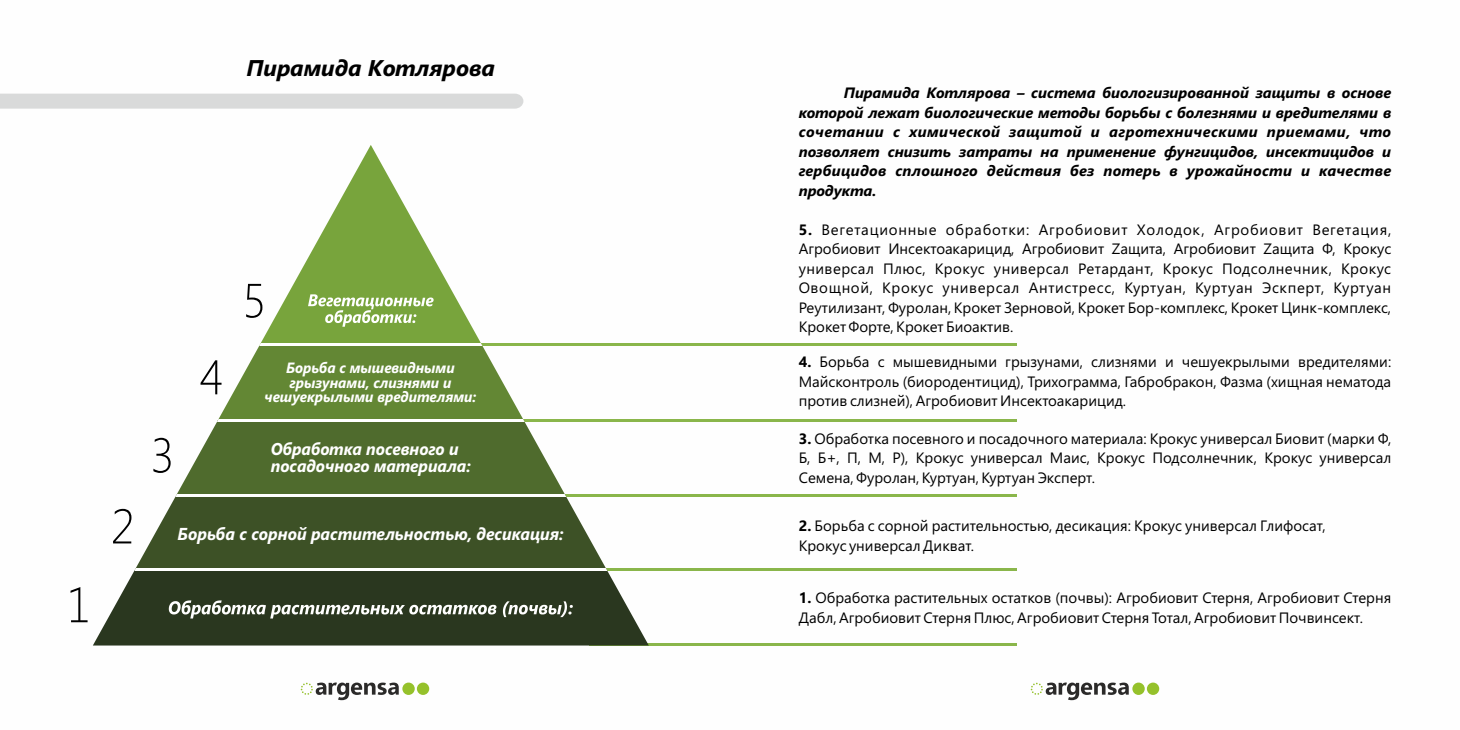
<style>
.page{position:relative;width:1460px;height:730px;background:#fff}
.page>*{position:absolute;margin:0;border:0;box-sizing:border-box;transform-origin:0 0}
.t1{font:italic 700 22.75px "Segoe UI";color:#000}
.t2{font:italic 700 17.25px "Segoe UI";color:#fff;scale:.94 1}
.t3{font:italic 700 17.12px/16.9px "Segoe UI";color:#fff;scale:.94 1}
.t4{font:15px/19.5px "Segoe UI";color:#000;text-align:justify}
.t5{font:italic 700 15px/19.5px "Segoe UI";letter-spacing:.02em;color:#000;text-align:justify}
.t6{font:italic 700 14.88px/14.5px "Segoe UI";color:#fff;text-align:center;scale:.94 1}
.s1{font-weight:700}
</style>
<div class="page">
<svg style="left:301px;top:682px;width:128px;height:18px"></svg>
<hr style="left:590px;top:643px;width:140px;height:2px;background:#8ab64b">
<div style="left:0;top:94px;width:523px;height:15px;background:#d9dada"></div>
<hr style="left:443px;top:343px;width:287px;height:2px;background:#8ab64b">
<hr style="left:479px;top:419px;width:251px;height:3px;background:#8ab64b">
<hr style="left:433px;top:494px;width:297px;height:2px;background:#8ab64b">
<hr style="left:433px;top:569px;width:297px;height:2px;background:#8ab64b">
<div style="left:93px;top:570px;width:556px;height:75px;background:#2a371f"></div>
<svg style="left:113px;top:496px;width:536px;height:73px;fill:#3d5126"></svg>
<svg style="left:177px;top:422px;width:388px;height:72px;background:#617a42"></svg>
<svg style="left:200px;top:345px;width:376px;height:74px;fill:#638734"></svg>
<svg style="left:248px;top:145px;width:233px;height:198px"></svg>
<hr style="left:249px;top:343px;width:249px;height:2px;background:#fff">
<hr style="left:178px;top:419px;width:391px;height:3px;background:#fff">
<hr style="left:123px;top:494px;width:501px;height:2px;background:#fff">
<hr style="left:93px;top:569px;width:556px;height:2px;background:#fff">
<svg style="left:71px;top:587px;width:17px;height:35px"></svg>
<svg style="left:169px;top:600px;width:404px;height:18px"></svg>
<svg style="left:308px;top:294px;width:126px;height:33px"></svg>
<svg style="left:113px;top:509px;width:18px;height:34px"></svg>
<svg style="left:153px;top:438px;width:18px;height:35px"></svg>
<svg style="left:201px;top:360px;width:21px;height:34px"></svg>
<svg style="left:246px;top:284px;width:16px;height:34px"></svg>
<svg style="left:1031px;top:682px;width:128px;height:18px"></svg>
<hr style="left:730px;top:643px;width:287px;height:2px;background:#8ab64b">
<hr style="left:730px;top:343px;width:287px;height:2px;background:#8ab64b">
<hr style="left:730px;top:419px;width:287px;height:3px;background:#8ab64b">
<hr style="left:730px;top:494px;width:287px;height:2px;background:#8ab64b">
<hr style="left:730px;top:569px;width:287px;height:2px;background:#8ab64b">
<h1 class="t1" style="left:246px;top:59px;width:250px">Пирамида Котлярова</h1>
<p class="t6" style="left:265px;top:362px;width:227px">Борьба с мышевидными грызунами, слизнями и чешуекрылыми вредителями:</p>
<p class="t3" style="left:271px;top:442px;width:214px">Обработка посевного и посадочного материала:</p>
<p class="t2" style="left:178px;top:528px;width:412px">Борьба с сорной растительностью, десикация:</p>
<p class="t5" style="left:799px;top:85px;width:594px;text-indent:45px">Пирамида Котлярова – система биологизированной защиты в основе которой лежат биологические методы борьбы с болезнями и вредителями в сочетании с химической защитой и агротехническими приемами, что позволяет снизить затраты на применение фунгицидов, инсектицидов и гербицидов сплошного действия без потерь в урожайности и качестве продукта.</p>
<p class="t4" style="left:799px;top:221px;width:594px"><span class="s1">5.</span> Вегетационные обработки: Агробиовит Холодок, Агробиовит Вегетация, Агробиовит Инсектоакарицид, Агробиовит Zащита, Агробиовит Zащита Ф, Крокус универсал Плюс, Крокус универсал Ретардант, Крокус Подсолнечник, Крокус Овощной, Крокус универсал Антистресс, Куртуан, Куртуан Эскперт, Куртуан Реутилизант, Фуролан, Крокет Зерновой, Крокет Бор-комплекс, Крокет Цинк-комплекс, Крокет Форте, Крокет Биоактив.</p>
<p class="t4" style="left:799px;top:353px;width:594px"><span class="s1">4.</span> Борьба с мышевидными грызунами, слизнями и чешуекрылыми вредителями:<br>Майсконтроль (биородентицид), Трихограмма, Габробракон, Фазма (хищная нематода против слизней), Агробиовит Инсектоакарицид.</p>
<p class="t4" style="left:799px;top:430px;width:594px"><span class="s1">3.</span> Обработка посевного и посадочного материала: Крокус универсал Биовит (марки Ф, Б, Б+, П, М, Р), Крокус универсал Маис, Крокус Подсолнечник, Крокус универсал Семена, Фуролан, Куртуан, Куртуан Эксперт.</p>
<p class="t4" style="left:799px;top:518px;width:528px"><span class="s1">2.</span> Борьба с сорной растительностью, десикация: Крокус универсал Глифосат,<br>Крокус универсал Дикват.</p>
<p class="t4" style="left:799px;top:590px;width:594px"><span class="s1">1.</span> Обработка растительных остатков (почвы): Агробиовит Стерня, Агробиовит Стерня<br>Дабл, Агробиовит Стерня Плюс, Агробиовит Стерня Тотал, Агробиовит Почвинсект.</p>
</div>
